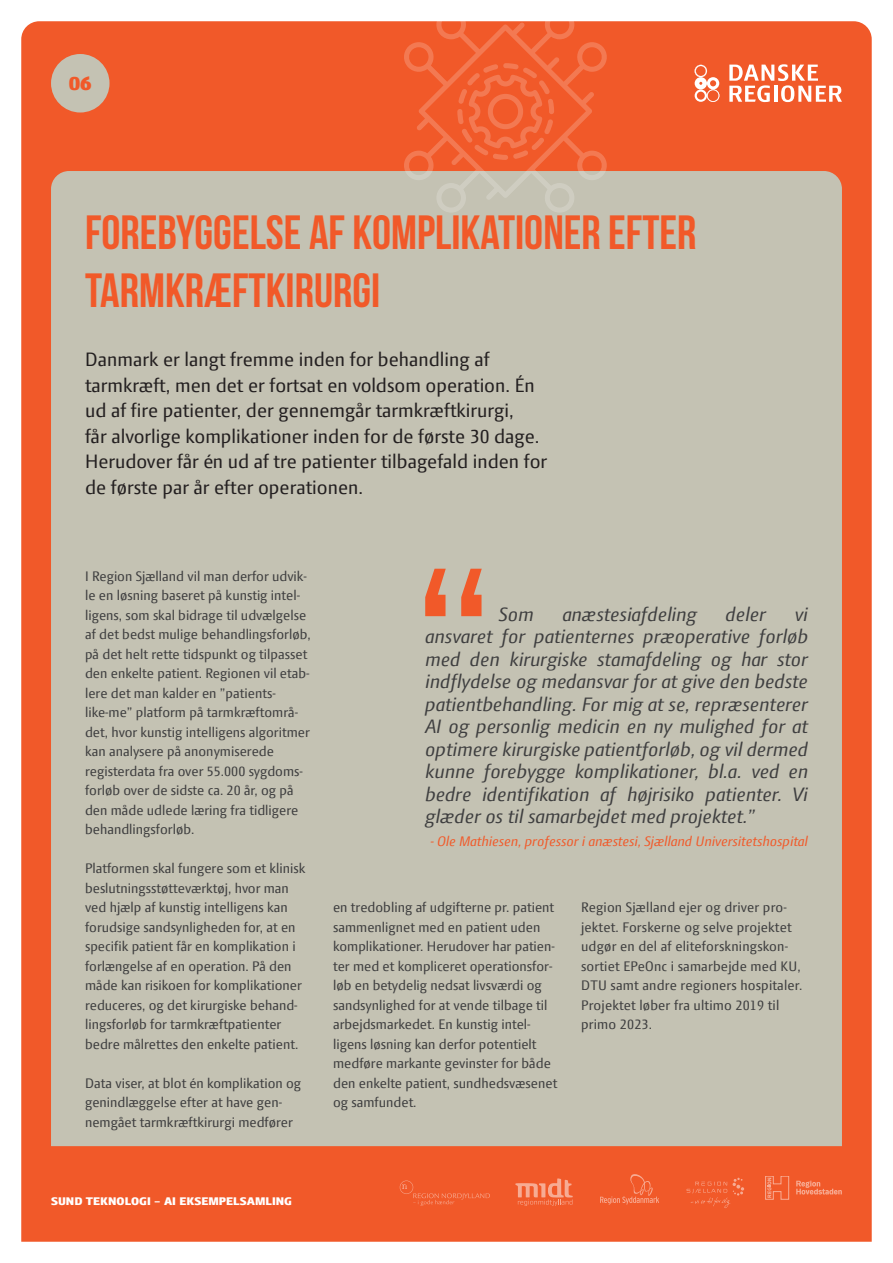
<style>
.page{position:relative;width:893px;height:1263px;background:#fff}
.page>*{position:absolute;margin:0;border:0;box-sizing:border-box;transform-origin:0 0}
.RUBRIK{font:48px/57.6px "Bebas Neue";color:#f15929}
.CITAT{font:italic 21px/22.5px "Press Sans";color:#3e3e3f;text-align:justify}
.Indledning{font:21px/25.5px "Press Sans";color:#231f20}
.Tal{font:800 21px "Press Sans";color:#f15929}
.Brød_10_13{font:15px/19.5px "Press Sans";color:#3e3e3f}
.Citat_afsender{font:italic 15px "Press Sans";color:#f15929}
.MELLEMRUBRIK{font:800 12px "Press Sans";color:#fff}
</style>
<div class="page">
<div style="left:21px;top:21px;width:851px;height:1221px;background:#f15929"></div>
<div style="left:51px;top:171px;width:791px;height:975px;background:#c4c2b3"></div>
<svg style="left:515px;top:1178px;width:58px;height:28px;background:#f3754e"></svg>
<svg style="left:687px;top:1177px;width:57px;height:31px;background:#f16133"></svg>
<svg style="left:694px;top:65px;width:25px;height:37px"></svg>
<svg style="left:729px;top:64px;width:113px;height:38px"></svg>
<svg style="left:400px;top:1180px;width:90px;height:26px;background:#f15e30"></svg>
<svg style="left:796px;top:1181px;width:46px;height:13px"></svg>
<svg style="left:765px;top:1176px;width:24px;height:23px"></svg>
<svg style="left:600px;top:1174px;width:59px;height:30px;background:#f16437"></svg>
<div style="left:51px;top:54px;width:59px;height:59px;background:#c4c2b3;border-radius:50%"></div>
<svg style="left:425px;top:569px;width:57px;height:47px;background:#dc8968"></svg>
<svg style="left:402px;top:21px;width:206px;height:192px;background:#e87650"></svg>
<p class="Tal" style="left:69px;top:73px;width:25px">06</p>
<p class="RUBRIK" style="left:85px;top:203px;width:613px">FOREBYGGELSE AF KOMPLIKATIONER EFTER<br>TARMKRÆFTKIRURGI</p>
<p class="Indledning" style="left:85px;top:349px;width:464px">Danmark er langt fremme inden for behandling af tarmkræft, men det er fortsat en voldsom operation. Én ud af fire patienter, der gennemgår tarmkræftkirurgi,<br>får alvorlige komplikationer inden for de første 30 dage.<br>Herudover får én ud af tre patienter tilbagefald inden for de første par år efter operationen.</p>
<p class="Brød_10_13" style="left:85px;top:568px;width:227px">I Region Sjælland vil man derfor udvik&shy;le en løsning baseret på kunstig intel&shy;ligens, som skal bidrage til udvælgelse af det bedst mulige behandlingsforløb, på det helt rette tidspunkt og tilpasset den enkelte patient. Regionen vil etab&shy;lere det man kalder en ”patients&shy;like-me” platform på tarmkræftområ&shy;det, hvor kunstig intelligens algoritmer kan analysere på anonymiserede registerdata fra over 55.000 sygdoms&shy;forløb over de sidste ca. 20 år, og på den måde udlede læring fra tidligere behandlingsforløb.</p>
<p class="Brød_10_13" style="left:85px;top:860px;width:222px">Platformen skal fungere som et klinisk beslutningsstøtteværktøj, hvor man ved hjælp af kunstig intelligens kan forudsige sandsynligheden for, at en specifik patient får en komplikation i forlængelse af en operation. På den måde kan risikoen for komplikationer reduceres, og det kirurgiske behand&shy;lingsforløb for tarmkræftpatienter bedre målrettes den enkelte patient.</p>
<p class="Brød_10_13" style="left:85px;top:1075px;width:218px">Data viser, at blot én komplikation og genindlæggelse efter at have gen&shy;nemgået tarmkræftkirurgi medfører</p>
<p class="CITAT" style="left:499px;top:603px;width:36px">Som</p>
<p class="CITAT" style="left:562px;top:603px;width:136px">anæstesiafdeling</p>
<p class="CITAT" style="left:726px;top:603px;width:42px">deler</p>
<p class="CITAT" style="left:425px;top:603px;width:384px;text-indent:369px">vi ansvaret for patienternes præoperative forløb med den kirurgiske stamafdeling og har stor indflydelse og medansvar for at give den bedste patientbehandling. For mig at se, repræsenterer AI og personlig medicin en ny mulighed for at optimere kirurgiske patientforløb, og vil dermed kunne forebygge komplikationer, bl.a. ved en bedre identifikation af højrisiko patienter. Vi glæder os til samarbejdet med projektet.”</p>
<p class="Citat_afsender" style="left:431px;top:834px;width:379px">- Ole Mathiesen, professor i anæstesi, Sjælland Universitetshospital</p>
<p class="Brød_10_13" style="left:333px;top:899px;width:226px">en tredobling af udgifterne pr. patient sammenlignet med en patient uden komplikationer. Herudover har patien&shy;ter med et kompliceret operationsfor&shy;løb en betydelig nedsat livsværdi og sandsynlighed for at vende tilbage til arbejdsmarkedet. En kunstig intel&shy;ligens løsning kan derfor potentielt medføre markante gevinster for både den enkelte patient, sundhedsvæsenet og samfundet.</p>
<p class="Brød_10_13" style="left:581px;top:899px;width:223px">Region Sjælland ejer og driver pro&shy;jektet. Forskerne og selve projektet udgør en del af eliteforskningskon&shy;sortiet EPeOnc i samarbejde med KU,<br>DTU samt andre regioners hospitaler.<br>Projektet løber fra ultimo 2019 til primo 2023.</p>
<p class="MELLEMRUBRIK" style="left:51px;top:1195px;width:242px">SUND TEKNOLOGI – AI EKSEMPELSAMLING</p>
</div>
